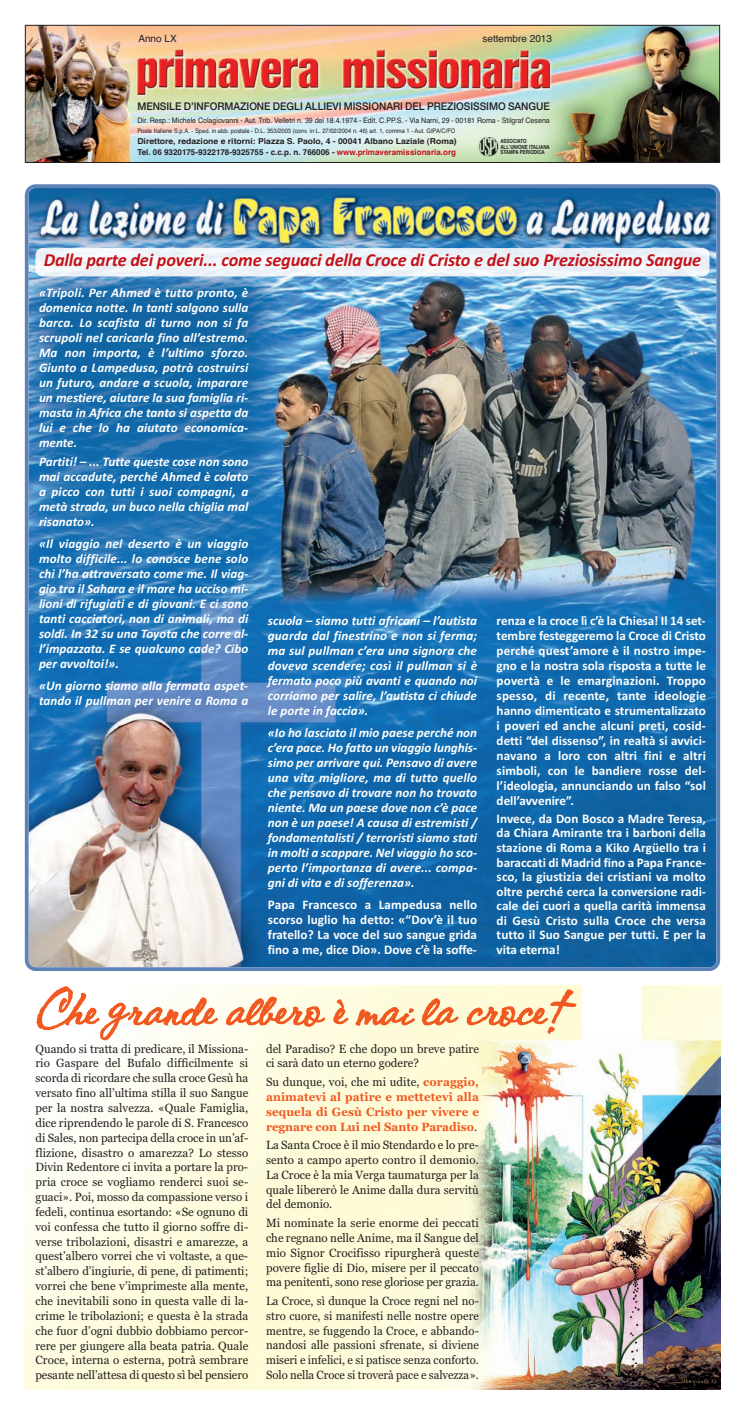
<style>
.page{position:relative;width:745px;height:1414px;background:#fff}
.page>*{position:absolute;margin:0;border:0;box-sizing:border-box;transform-origin:0 0}
.t1{font:52.5px "CAC Shishoni Brush";color:#f15921;scale:1.1 1}
.t2{font:italic 700 18.5px "Calibri";letter-spacing:-.01em;color:#c4121a}
.t3{font:italic 700 13.12px/15px "Calibri";color:#fff;text-align:justify}
.t4{font:700 13.12px/15px "Calibri";letter-spacing:.005em;color:#fff;text-align:justify}
.t5{font:11.88px/14.9px "Georgia";color:#231f20;text-align:justify}
.t6{font:11.88px/14.9px "Georgia";color:#231f20;text-align:justify;scale:.95 1}
.t7{font:700 11.88px/14.9px "Georgia";color:#f15921;text-align:justify}
.t8{font:500 10.62px "Helvetica Neue";letter-spacing:-.005em;color:#231f20;scale:.95 1}
.t9{font:10px "Helvetica";color:#231f20}
.t10{font:700 8.12px/10.6px "Helvetica";color:#231f20;scale:1.06 1}
.t11{font:7.5px "Helvetica";color:#231f20;scale:.94 1}
.t12{font:6.25px "Helvetica";color:#231f20;scale:.93 1}
.t13{font:700 5.62px/5.6px "Helvetica";color:#231f20;scale:.8 1}
.s1{color:#c4121a}
.s2{font-weight:400;color:#231f20}
</style>
<div class="page">
<img style="left:27px;top:27px;width:690px;height:134px">
<div style="left:25px;top:25px;width:694px;height:138px;border:1px solid #231f20"></div>
<img style="left:478px;top:137px;width:20px;height:20px">
<img style="left:25px;top:985px;width:694px;height:404px">
<img style="left:25px;top:184px;width:694px;height:787px">
<img style="left:35px;top:248px;width:674px;height:28px">
<p class="t9" style="left:138px;top:32px;width:40px">Anno LX</p>
<p class="t9" style="left:482px;top:32px;width:71px">settembre 2013</p>
<p class="t8" style="left:137px;top:103px;width:435px">MENSILE D’INFORMAZIONE DEGLI ALLIEVI MISSIONARI DEL PREZIOSISSIMO SANGUE</p>
<p class="t11" style="left:137px;top:116px;width:440px">Dir. Resp.: Michele Colagiovanni - Aut. Trib. Velletri n. 39 del 18.4.1974 - Edit. C.PP.S. - Via Narni, 29 - 00181 Roma - Stilgraf Cesena</p>
<p class="t12" style="left:137px;top:127px;width:343px">Poste Italiane S.p.A. - Sped. in abb. postale - D.L. 353/2003 (conv. in L. 27/02/2004 n. 46) art. 1, comma 1 - Aut. GIPA/C/FO</p>
<p class="t10" style="left:137px;top:136px;width:302px">Direttore, redazione e ritorni: Piazza S. Paolo, 4 - 00041 Albano Laziale (Roma)<br>Tel. 06 9320175-9322178-9325755 - c.c.p. n. 766006 - <span class="s1">www.primaveramissionaria.org</span></p>
<p class="t13" style="left:500px;top:138px;width:63px">ASSOCIATO<br>ALLʼUNIONE ITALIANA<br>STAMPA PERIODICA</p>
<h2 class="t2" style="left:44px;top:249px;width:658px">Dalla parte dei poveri... come seguaci della Croce di Cristo e del suo Preziosissimo Sangue</h2>
<p class="t3" style="left:39px;top:285px;width:211px">«Tripoli. Per Ahmed è tutto pronto, è domenica notte. In tanti salgono sulla barca. Lo scafista di turno non si fa scrupoli nel caricarla fino all’estremo.<br>Ma non importa, è l’ultimo sforzo.<br>Giunto a Lampedusa, potrà costruirsi un futuro, andare a scuola, imparare un mestiere, aiutare la sua famiglia ri&shy;masta in Africa che tanto si aspetta da lui e che lo ha aiutato economica&shy;mente.</p>
<p class="t3" style="left:39px;top:454px;width:211px">Partiti! – ... Tutte queste cose non sono mai accadute, perché Ahmed è colato a picco con tutti i suoi compagni, a metà strada, un buco nella chiglia mal risanato».</p>
<p class="t3" style="left:39px;top:536px;width:211px">«Il viaggio nel deserto è un viaggio molto difficile... lo conosce bene solo chi l’ha attraversato come me. Il viag&shy;gio tra il Sahara e il mare ha ucciso mi&shy;lioni di rifugiati e di giovani. E ci sono tanti cacciatori, non di animali, ma di soldi. In 32 su una Toyota che corre al&shy;l’impazzata. E se qualcuno cade? Cibo per avvoltoi!».</p>
<p class="t3" style="left:39px;top:678px;width:211px">«Un giorno siamo alla fermata aspet&shy;tando il pullman per venire a Roma a</p>
<p class="t3" style="left:268px;top:613px;width:211px">scuola – siamo tutti africani – l’autista guarda dal finestrino e non si ferma; ma sul pullman c’era una signora che doveva scendere; così il pullman si è fermato poco più avanti e quando noi corriamo per salire, l’autista ci chiude le porte in faccia».</p>
<p class="t3" style="left:268px;top:725px;width:211px">«Io ho lasciato il mio paese perché non c’era pace. Ho fatto un viaggio lunghis&shy;simo per arrivare qui. Pensavo di avere una vita migliore, ma di tutto quello che pensavo di trovare non ho trovato niente. Ma un paese dove non c’è pace non è un paese! A causa di estremisti / fondamentalisti / terroristi siamo stati in molti a scappare. Nel viaggio ho sco&shy;perto l’importanza di avere... compa&shy;gni di vita e di sofferenza».</p>
<p class="t4" style="left:268px;top:897px;width:211px">Papa Francesco a Lampedusa nello scorso luglio ha detto: «“Dov’è il tuo fratello? La voce del suo sangue grida fino a me, dice Dio». Dove c’è la soffe-</p>
<p class="t4" style="left:496px;top:613px;width:211px">renza e la croce lì c’è la Chiesa! Il 14 set&shy;tembre festeggeremo la Croce di Cristo perché quest’amore è il nostro impe&shy;gno e la nostra sola risposta a tutte le povertà e le emarginazioni. Troppo spesso, di recente, tante ideologie hanno dimenticato e strumentalizzato i poveri ed anche alcuni preti, cosid&shy;detti “del dissenso”, in realtà si avvici&shy;navano a loro con altri fini e altri simboli, con le bandiere rosse del&shy;l’ideologia, annunciando un falso “sol dell’avvenire”.</p>
<p class="t4" style="left:496px;top:811px;width:211px;line-height:14.6px">Invece, da Don Bosco a Madre Teresa, da Chiara Amirante tra i barboni della stazione di Roma a Kiko Argüello tra i baraccati di Madrid fino a Papa France&shy;sco, la giustizia dei cristiani va molto oltre perché cerca la conversione radi&shy;cale dei cuori a quella carità immensa di Gesù Cristo sulla Croce che versa tutto il Suo Sangue per tutti. E per la vita eterna!</p>
<h1 class="t1" style="left:36px;top:979px;width:492px">Che grande albero è mai la croce!–</h1>
<p class="t5" style="left:35px;top:1041px;width:214px">Quando si tratta di predicare, il Missiona&shy;rio Gaspare del Bufalo difficilmente si scorda di ricordare che sulla croce Gesù ha versato fino all’ultima stilla il suo Sangue per la nostra salvezza. «Quale Famiglia, dice riprendendo le parole di S. Francesco di Sales, non partecipa della croce in un’af&shy;flizione, disastro o amarezza? Lo stesso Divin Redentore ci invita a portare la pro&shy;pria croce se vogliamo renderci suoi se&shy;guaci». Poi, mosso da compassione verso i fedeli, continua esortando: «Se ognuno di voi confessa che tutto il giorno soffre di&shy;verse tribolazioni, disastri e amarezze, a quest’albero vorrei che vi voltaste, a que&shy;st’albero d’ingiurie, di pene, di patimenti; vorrei che bene v’imprimeste alla mente, che inevitabili sono in questa valle di la&shy;crime le tribolazioni; e questa è la strada che fuor d’ogni dubbio dobbiamo percor&shy;rere per giungere alla beata patria. Quale Croce, interna o esterna, potrà sembrare pesante nell’attesa di questo sì bel pensiero</p>
<p class="t5" style="left:266px;top:1041px;width:214px">del Paradiso? E che dopo un breve patire ci sarà dato un eterno godere?</p>
<p class="t7" style="left:266px;top:1074px;width:214px"><span class="s2">Su dunque, voi, che mi udite,</span> coraggio, animatevi al patire e mettetevi alla sequela di Gesù Cristo per vivere e regnare con Lui nel Santo Paradiso<span class="s2">.</span></p>
<p class="t5" style="left:266px;top:1137px;width:214px">La Santa Croce è il mio Stendardo e lo pre&shy;sento a campo aperto contro il demonio.<br>La Croce è la mia Verga taumaturga per la quale libererò le Anime dalla dura servitù del demonio.</p>
<p class="t5" style="left:266px;top:1215px;width:214px">Mi nominate la serie enorme dei peccati che regnano nelle Anime, ma il Sangue del mio Signor Crocifisso ripurgherà queste povere figlie di Dio, misere per il peccato ma penitenti, sono rese gloriose per grazia.</p>
<p class="t6" style="left:266px;top:1293px;width:225px">La Croce, sì dunque la Croce regni nel no&shy;stro cuore, si manifesti nelle nostre opere mentre, se fuggendo la Croce, e abbando&shy;nandosi alle passioni sfrenate, si diviene miseri e infelici, e si patisce senza conforto.<br>Solo nella Croce si troverà pace e salvezza».</p>
</div>
